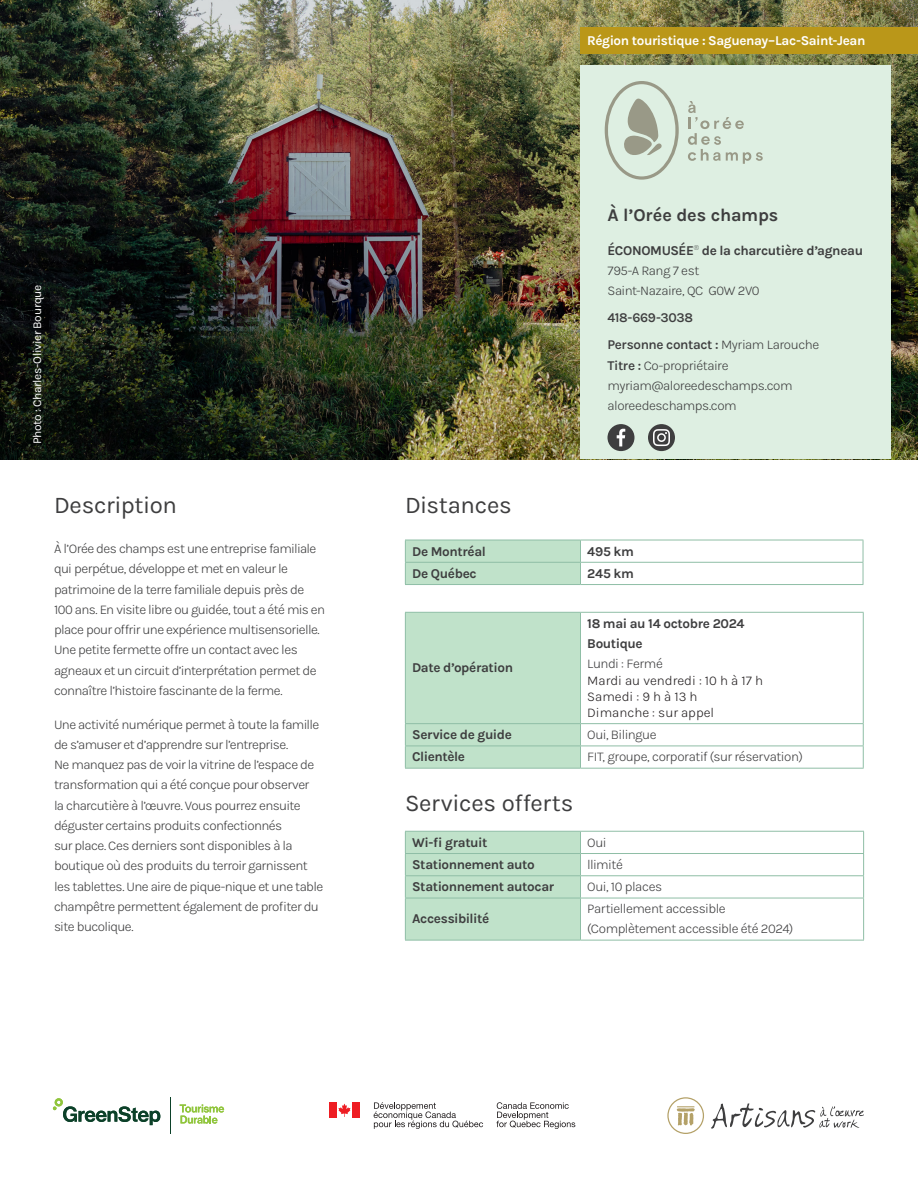
<style>
.page{position:relative;width:918px;height:1188px;background:#fff}
.page>*{position:absolute;margin:0;border:0;box-sizing:border-box;transform-origin:0 0}
.Titre-E{font:24px "Karla";letter-spacing:-.01em;color:#3e3e3f}
.Titre-Paragraph{font:700 18px "Karla";letter-spacing:-.01em;color:#3e3e3f}
.Texte-corps{font:300 13.5px/20.2px "Karla";letter-spacing:-.04em;color:#3e3e3f}
.Texte-corps_sans_espace{font:300 13.5px "Karla";letter-spacing:-.03em;color:#3e3e3f}
.Texte-corps_sans_espace-2{font:700 13.5px "Karla";letter-spacing:-.03em;color:#3e3e3f}
.Texte-corps-2{font:700 13.5px "Karla";letter-spacing:-.03em;color:#3e3e3f}
.t1{font:300 13.5px "Karla";color:#231f20}
.Texte-corps-3{font:700 13.5px "Karla";letter-spacing:-.03em;color:#fff}
.Texte-corps_sans_espace-3{font:600 13.5px "Karla";letter-spacing:-.025em;color:#3e3e3f}
.Texte-corps-4{font:600 13.5px "Karla";letter-spacing:-.025em;color:#3e3e3f}
.Phot_credit{font:12px "Karla";letter-spacing:-.025em;color:#fff}
.s1{font-weight:300}
.s2{font-weight:600}
</style>
<div class="page">
<img style="left:0;top:0;width:918px;height:459px">
<div style="left:580px;top:27px;width:338px;height:27px;background:#ba9719"></div>
<div style="left:580px;top:65px;width:311px;height:394px;background:#deefe2"></div>
<svg style="left:53px;top:1098px;width:107px;height:27px"></svg>
<hr style="left:170px;top:1097px;width:1px;height:37px;background:#0c4129">
<svg style="left:180px;top:1104px;width:44px;height:20px"></svg>
<svg style="left:374px;top:1102px;width:109px;height:27px"></svg>
<svg style="left:496px;top:1102px;width:79px;height:27px"></svg>
<svg style="left:338px;top:1104px;width:12px;height:13px"></svg>
<div style="left:329px;top:1102px;width:8px;height:16px;background:#ee1d23"></div>
<div style="left:352px;top:1102px;width:8px;height:16px;background:#ee1d23"></div>
<svg style="left:667px;top:1097px;width:37px;height:37px"></svg>
<svg style="left:711px;top:1103px;width:153px;height:26px"></svg>
<div style="left:607px;top:424px;width:27px;height:27px;background:#3e3e3f;border-radius:50%"></div>
<svg style="left:617px;top:429px;width:8px;height:17px"></svg>
<div style="left:648px;top:424px;width:27px;height:27px;background:#3e3e3f;border-radius:50%"></div>
<svg style="left:653px;top:429px;width:17px;height:17px"></svg>
<hr style="left:580px;top:612px;width:284px;height:1px;background:#8fbea6">
<hr style="left:863px;top:613px;width:1px;height:110px;background:#8fbea6">
<svg style="left:863px;top:724px;width:1px;height:44px"></svg>
<hr style="left:580px;top:723px;width:284px;height:1px;background:#8fbea6">
<hr style="left:580px;top:746px;width:284px;height:1px;background:#8fbea6">
<hr style="left:580px;top:768px;width:284px;height:1px;background:#8fbea6">
<div style="left:405px;top:612px;width:176px;height:156px;background:#c0e2ca"></div>
<hr style="left:405px;top:768px;width:175px;height:1px;background:#8fbea6">
<hr style="left:580px;top:540px;width:283px;height:1px;background:#8fbea6">
<svg style="left:863px;top:540px;width:1px;height:44px"></svg>
<hr style="left:580px;top:562px;width:283px;height:1px;background:#8fbea6">
<hr style="left:580px;top:584px;width:283px;height:1px;background:#8fbea6">
<svg style="left:405px;top:540px;width:176px;height:45px;background:#bde0c8"></svg>
<hr style="left:405px;top:584px;width:175px;height:1px;background:#8fbea6">
<hr style="left:580px;top:831px;width:284px;height:1px;background:#8fbea6">
<svg style="left:863px;top:832px;width:1px;height:66px"></svg>
<hr style="left:863px;top:898px;width:1px;height:42px;background:#8fbea6">
<hr style="left:580px;top:853px;width:284px;height:1px;background:#8fbea6">
<hr style="left:580px;top:875px;width:284px;height:1px;background:#8fbea6">
<hr style="left:580px;top:898px;width:284px;height:1px;background:#8fbea6">
<hr style="left:580px;top:940px;width:284px;height:1px;background:#8fbea6">
<div style="left:405px;top:831px;width:176px;height:109px;background:#c0e2ca"></div>
<hr style="left:405px;top:898px;width:175px;height:1px;background:#8fbea6">
<hr style="left:405px;top:898px;width:1px;height:42px;background:#8fbea6">
<hr style="left:580px;top:898px;width:1px;height:42px;background:#8fbea6">
<hr style="left:405px;top:940px;width:175px;height:1px;background:#8fbea6">
<svg style="left:605px;top:81px;width:74px;height:99px"></svg>
<svg style="left:688px;top:101px;width:75px;height:63px"></svg>
<p class="Phot_credit" style="left:30px;top:444px;width:161px;rotate:-90deg">Photo : Charles-Olivier Bourque</p>
<h1 class="Titre-E" style="left:54px;top:489px;width:124px">Description</h1>
<p class="Texte-corps" style="left:54px;top:538px;width:273px">À l’Orée des champs est une entreprise familiale qui perpétue, développe et met en valeur le patrimoine de la terre familiale depuis près de 100 ans. En visite libre ou guidée, tout a été mis en place pour offrir une expérience multisensorielle.<br>Une petite fermette offre un contact avec les agneaux et un circuit d’interprétation permet de connaître l’histoire fascinante de la ferme.</p>
<p class="Texte-corps" style="left:54px;top:714px;width:271px">Une activité numérique permet à toute la famille de s’amuser et d’apprendre sur l’entreprise.<br>Ne manquez pas de voir la vitrine de l’espace de transformation qui a été conçue pour observer<br>la charcutière à l’œuvre. Vous pourrez ensuite déguster certains produits confectionnés<br>sur place. Ces derniers sont disponibles à la boutique où des produits du terroir garnissent les tablettes. Une aire de pique-nique et une table champêtre permettent également de profiter du site bucolique.</p>
<p class="Texte-corps-3" style="left:587px;top:32px;width:280px">Région touristique : Saguenay–Lac-Saint-Jean</p>
<h1 class="Titre-Paragraph" style="left:608px;top:204px;width:172px">À l’Orée des champs</h1>
<p class="Texte-corps_sans_espace-2" style="left:608px;top:242px;width:257px">ÉCONOMUSÉE<sup>®</sup> de la charcutière d’agneau</p>
<p class="Texte-corps_sans_espace" style="left:608px;top:262px;width:93px">795-A Rang 7 est</p>
<p class="Texte-corps_sans_espace" style="left:608px;top:282px;width:154px">Saint-Nazaire, QC G0W 2V0</p>
<p class="Texte-corps-4" style="left:608px;top:309px;width:87px">418-669-3038</p>
<p class="Texte-corps_sans_espace-3" style="left:608px;top:336px;width:213px">Personne contact : <span class="s1">Myriam Larouche</span></p>
<p class="Texte-corps_sans_espace" style="left:608px;top:357px;width:123px"><span class="s2">Titre :</span> Co-propriétaire</p>
<p class="Texte-corps_sans_espace" style="left:608px;top:377px;width:187px">myriam@aloreedeschamps.com</p>
<p class="Texte-corps_sans_espace" style="left:608px;top:397px;width:131px">aloreedeschamps.com</p>
<h1 class="Titre-E" style="left:405px;top:489px;width:108px">Distances</h1>
<p class="Texte-corps-2" style="left:412px;top:542px;width:75px">De Montréal</p>
<p class="Texte-corps-2" style="left:587px;top:542px;width:48px">495 km</p>
<p class="Texte-corps-2" style="left:412px;top:565px;width:66px">De Québec</p>
<p class="Texte-corps-2" style="left:587px;top:565px;width:48px">245 km</p>
<p class="Texte-corps-2" style="left:412px;top:659px;width:102px">Date d’opération</p>
<p class="Texte-corps_sans_espace-2" style="left:587px;top:615px;width:159px">18 mai au 14 octobre 2024</p>
<p class="Texte-corps_sans_espace-2" style="left:587px;top:635px;width:57px">Boutique</p>
<p class="Texte-corps_sans_espace" style="left:587px;top:655px;width:77px">Lundi : Fermé</p>
<p class="t1" style="left:587px;top:671px;width:177px">Mardi au vendredi : 10 h à 17 h</p>
<p class="t1" style="left:587px;top:688px;width:112px">Samedi : 9 h à 13 h</p>
<p class="t1" style="left:587px;top:704px;width:128px">Dimanche : sur appel</p>
<p class="Texte-corps-2" style="left:412px;top:726px;width:101px">Service de guide</p>
<p class="Texte-corps" style="left:587px;top:724px;width:71px">Oui, Bilingue</p>
<p class="Texte-corps-2" style="left:412px;top:748px;width:54px">Clientèle</p>
<p class="Texte-corps" style="left:587px;top:746px;width:217px">FIT, groupe, corporatif (sur réservation)</p>
<h1 class="Titre-E" style="left:405px;top:787px;width:170px">Services offerts</h1>
<p class="Texte-corps_sans_espace-2" style="left:412px;top:834px;width:77px">Wi-fi gratuit</p>
<p class="Texte-corps_sans_espace" style="left:587px;top:833px;width:21px">Oui</p>
<p class="Texte-corps_sans_espace-2" style="left:412px;top:856px;width:124px">Stationnement auto</p>
<p class="Texte-corps_sans_espace" style="left:587px;top:856px;width:37px">llimité</p>
<p class="Texte-corps_sans_espace-2" style="left:412px;top:878px;width:144px">Stationnement autocar</p>
<p class="Texte-corps_sans_espace" style="left:587px;top:878px;width:76px">Oui, 10 places</p>
<p class="Texte-corps_sans_espace-2" style="left:412px;top:910px;width:79px">Accessibilité</p>
<p class="Texte-corps_sans_espace" style="left:587px;top:900px;width:140px">Partiellement accessible</p>
<p class="Texte-corps_sans_espace" style="left:587px;top:920px;width:208px">(Complètement accessible été 2024)</p>
</div>
